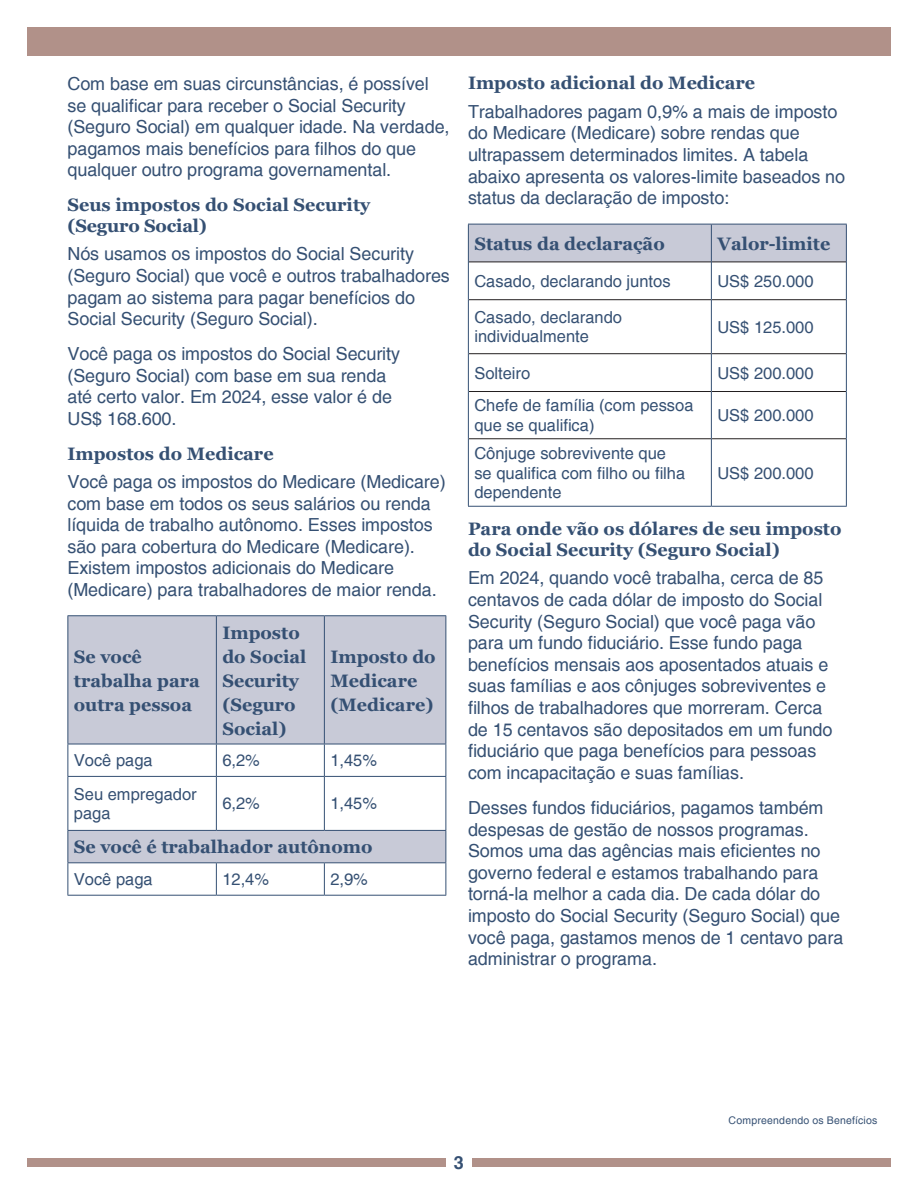
<style>
.page{position:relative;width:918px;height:1188px;background:#fff}
.page>*{position:absolute;margin:0;border:0;box-sizing:border-box;transform-origin:0 0}
.t1{font:18px/21.6px "Helvetica";letter-spacing:-.005em;color:#355073}
.t2{font:700 18px/24px "Georgia";color:#355073}
.t3{font:700 18px "Helvetica";color:#355073}
.t4{font:16.5px/19.5px "Helvetica";color:#355073}
.t5{font:10.5px "Helvetica";letter-spacing:.02em;color:#355073}
</style>
<div class="page">
<div style="left:27px;top:1159px;width:419px;height:8px;background:#b19189"></div>
<div style="left:472px;top:1159px;width:419px;height:8px;background:#b19189"></div>
<div style="left:27px;top:27px;width:864px;height:28px;background:#b19189"></div>
<svg style="left:69px;top:616px;width:377px;height:246px;fill:#c8cad7"></svg>
<hr style="left:68px;top:615px;width:148px;height:1px;background:#355073">
<hr style="left:68px;top:616px;width:1px;height:128px;background:#355073">
<hr style="left:216px;top:615px;width:108px;height:1px;background:#355073">
<hr style="left:216px;top:616px;width:1px;height:128px;background:#355073">
<hr style="left:324px;top:615px;width:122px;height:1px;background:#355073">
<hr style="left:324px;top:616px;width:1px;height:128px;background:#355073">
<hr style="left:446px;top:616px;width:1px;height:128px;background:#355073">
<hr style="left:68px;top:744px;width:148px;height:1px;background:#355073">
<hr style="left:68px;top:744px;width:1px;height:32px;background:#355073">
<hr style="left:216px;top:744px;width:108px;height:1px;background:#355073">
<hr style="left:216px;top:744px;width:1px;height:32px;background:#355073">
<hr style="left:324px;top:744px;width:122px;height:1px;background:#355073">
<hr style="left:324px;top:744px;width:1px;height:32px;background:#355073">
<hr style="left:446px;top:744px;width:1px;height:32px;background:#355073">
<hr style="left:68px;top:776px;width:148px;height:1px;background:#355073">
<hr style="left:68px;top:777px;width:1px;height:53px;background:#355073">
<hr style="left:216px;top:776px;width:108px;height:1px;background:#355073">
<hr style="left:216px;top:777px;width:1px;height:53px;background:#355073">
<hr style="left:324px;top:776px;width:122px;height:1px;background:#355073">
<hr style="left:324px;top:777px;width:1px;height:53px;background:#355073">
<hr style="left:446px;top:777px;width:1px;height:53px;background:#355073">
<hr style="left:68px;top:830px;width:148px;height:1px;background:#355073">
<hr style="left:68px;top:831px;width:1px;height:31px;background:#355073">
<hr style="left:216px;top:830px;width:108px;height:1px;background:#355073">
<hr style="left:324px;top:830px;width:122px;height:1px;background:#355073">
<hr style="left:446px;top:831px;width:1px;height:31px;background:#355073">
<hr style="left:68px;top:862px;width:148px;height:1px;background:#355073">
<hr style="left:68px;top:863px;width:1px;height:32px;background:#355073">
<hr style="left:216px;top:862px;width:108px;height:1px;background:#355073">
<hr style="left:216px;top:863px;width:1px;height:32px;background:#355073">
<hr style="left:324px;top:862px;width:122px;height:1px;background:#355073">
<hr style="left:324px;top:863px;width:1px;height:32px;background:#355073">
<hr style="left:446px;top:863px;width:1px;height:32px;background:#355073">
<hr style="left:68px;top:895px;width:148px;height:1px;background:#355073">
<hr style="left:216px;top:895px;width:108px;height:1px;background:#355073">
<hr style="left:324px;top:895px;width:122px;height:1px;background:#355073">
<div style="left:469px;top:225px;width:377px;height:37px;background:#c8cad7"></div>
<hr style="left:469px;top:262px;width:242px;height:1px;background:#231f20">
<hr style="left:712px;top:262px;width:134px;height:1px;background:#231f20">
<hr style="left:469px;top:299px;width:242px;height:1px;background:#231f20">
<hr style="left:712px;top:299px;width:134px;height:1px;background:#231f20">
<hr style="left:469px;top:353px;width:242px;height:1px;background:#231f20">
<hr style="left:712px;top:353px;width:134px;height:1px;background:#231f20">
<hr style="left:469px;top:391px;width:242px;height:1px;background:#231f20">
<hr style="left:712px;top:391px;width:134px;height:1px;background:#231f20">
<hr style="left:469px;top:438px;width:242px;height:1px;background:#231f20">
<hr style="left:712px;top:438px;width:134px;height:1px;background:#231f20">
<hr style="left:468px;top:224px;width:243px;height:1px;background:#355073">
<hr style="left:468px;top:224px;width:1px;height:38px;background:#355073">
<hr style="left:711px;top:224px;width:136px;height:1px;background:#355073">
<hr style="left:711px;top:224px;width:1px;height:38px;background:#355073">
<hr style="left:846px;top:224px;width:1px;height:38px;background:#355073">
<hr style="left:468px;top:262px;width:1px;height:38px;background:#355073">
<hr style="left:711px;top:262px;width:1px;height:38px;background:#355073">
<hr style="left:846px;top:262px;width:1px;height:38px;background:#355073">
<hr style="left:468px;top:300px;width:1px;height:54px;background:#355073">
<hr style="left:711px;top:300px;width:1px;height:54px;background:#355073">
<hr style="left:846px;top:300px;width:1px;height:54px;background:#355073">
<hr style="left:468px;top:354px;width:1px;height:38px;background:#355073">
<hr style="left:711px;top:354px;width:1px;height:38px;background:#355073">
<hr style="left:846px;top:354px;width:1px;height:38px;background:#355073">
<hr style="left:468px;top:392px;width:1px;height:47px;background:#355073">
<hr style="left:711px;top:392px;width:1px;height:47px;background:#355073">
<hr style="left:846px;top:392px;width:1px;height:47px;background:#355073">
<hr style="left:468px;top:439px;width:1px;height:67px;background:#355073">
<hr style="left:711px;top:439px;width:1px;height:67px;background:#355073">
<hr style="left:846px;top:439px;width:1px;height:67px;background:#355073">
<hr style="left:468px;top:506px;width:243px;height:1px;background:#355073">
<hr style="left:711px;top:506px;width:136px;height:1px;background:#355073">
<p class="t1" style="left:68px;top:74px;width:384px">Com base em suas circunstâncias, é possível se qualificar para receber o Social Security (Seguro Social) em qualquer idade. Na verdade, pagamos mais benefícios para filhos do que qualquer outro programa governamental.</p>
<h2 class="t2" style="left:68px;top:194px;width:304px;line-height:21px">Seus impostos do Social Security (Seguro Social)</h2>
<p class="t1" style="left:68px;top:244px;width:384px">Nós usamos os impostos do Social Security (Seguro Social) que você e outros trabalhadores pagam ao sistema para pagar benefícios do Social Security (Seguro Social).</p>
<p class="t1" style="left:68px;top:344px;width:334px">Você paga os impostos do Social Security (Seguro Social) com base em sua renda até certo valor. Em 2024, esse valor é de<br>US$ 168.600.</p>
<h2 class="t2" style="left:68px;top:441px;width:208px">Impostos do Medicare</h2>
<p class="t1" style="left:68px;top:471px;width:380px">Você paga os impostos do Medicare (Medicare) com base em todos os seus salários ou renda líquida de trabalho autônomo. Esses impostos são para cobertura do Medicare (Medicare).<br>Existem impostos adicionais do Medicare (Medicare) para trabalhadores de maior renda.</p>
<p class="t2" style="left:74px;top:645px;width:127px">Se você trabalha para outra pessoa</p>
<p class="t2" style="left:222px;top:621px;width:85px">Imposto do Social<br>Security (Seguro<br>Social)</p>
<p class="t2" style="left:330px;top:644px;width:107px">Imposto do<br>Medicare (Medicare)</p>
<p class="t4" style="left:74px;top:751px;width:80px">Você paga</p>
<p class="t4" style="left:222px;top:751px;width:39px">6,2%</p>
<p class="t4" style="left:330px;top:751px;width:48px">1,45%</p>
<p class="t4" style="left:74px;top:785px;width:124px">Seu empregador paga</p>
<p class="t4" style="left:222px;top:794px;width:39px">6,2%</p>
<p class="t4" style="left:330px;top:794px;width:48px">1,45%</p>
<p class="t2" style="left:74px;top:835px;width:300px">Se você é trabalhador autônomo</p>
<p class="t4" style="left:74px;top:870px;width:80px">Você paga</p>
<p class="t4" style="left:222px;top:870px;width:48px">12,4%</p>
<p class="t4" style="left:330px;top:870px;width:39px">2,9%</p>
<h2 class="t2" style="left:468px;top:71px;width:289px">Imposto adicional do Medicare</h2>
<p class="t1" style="left:468px;top:101px;width:379px">Trabalhadores pagam 0,9% a mais de imposto do Medicare (Medicare) sobre rendas que ultrapassem determinados limites. A tabela abaixo apresenta os valores-limite baseados no status da declaração de imposto:</p>
<p class="t2" style="left:474px;top:232px;width:192px">Status da declaração</p>
<p class="t2" style="left:717px;top:232px;width:114px">Valor-limite</p>
<p class="t4" style="left:474px;top:272px;width:198px">Casado, declarando juntos</p>
<p class="t4" style="left:717px;top:272px;width:98px">US$ 250.000</p>
<p class="t4" style="left:474px;top:308px;width:149px">Casado, declarando individualmente</p>
<p class="t4" style="left:717px;top:318px;width:98px">US$ 125.000</p>
<p class="t4" style="left:474px;top:364px;width:57px">Solteiro</p>
<p class="t4" style="left:717px;top:364px;width:98px">US$ 200.000</p>
<p class="t4" style="left:474px;top:396px;width:221px">Chefe de família (com pessoa que se qualifica)</p>
<p class="t4" style="left:717px;top:406px;width:98px">US$ 200.000</p>
<p class="t4" style="left:474px;top:444px;width:212px">Cônjuge sobrevivente que se qualifica com filho ou filha dependente</p>
<p class="t4" style="left:717px;top:464px;width:98px">US$ 200.000</p>
<h2 class="t2" style="left:468px;top:518px;width:375px;line-height:21px">Para onde vão os dólares de seu imposto do Social Security (Seguro Social)</h2>
<p class="t1" style="left:468px;top:568px;width:366px">Em 2024, quando você trabalha, cerca de 85 centavos de cada dólar de imposto do Social Security (Seguro Social) que você paga vão para um fundo fiduciário. Esse fundo paga benefícios mensais aos aposentados atuais e suas famílias e aos cônjuges sobreviventes e filhos de trabalhadores que morreram. Cerca de 15 centavos são depositados em um fundo fiduciário que paga benefícios para pessoas com incapacitação e suas famílias.</p>
<p class="t1" style="left:468px;top:798px;width:377px">Desses fundos fiduciários, pagamos também despesas de gestão de nossos programas.<br>Somos uma das agências mais eficientes no governo federal e estamos trabalhando para torná-la melhor a cada dia. De cada dólar do imposto do Social Security (Seguro Social) que você paga, gastamos menos de 1 centavo para administrar o programa.</p>
<p class="t5" style="left:729px;top:1115px;width:150px">Compreendendo os Benefícios</p>
<p class="t3" style="left:454px;top:1152px;width:12px">3</p>
</div>
